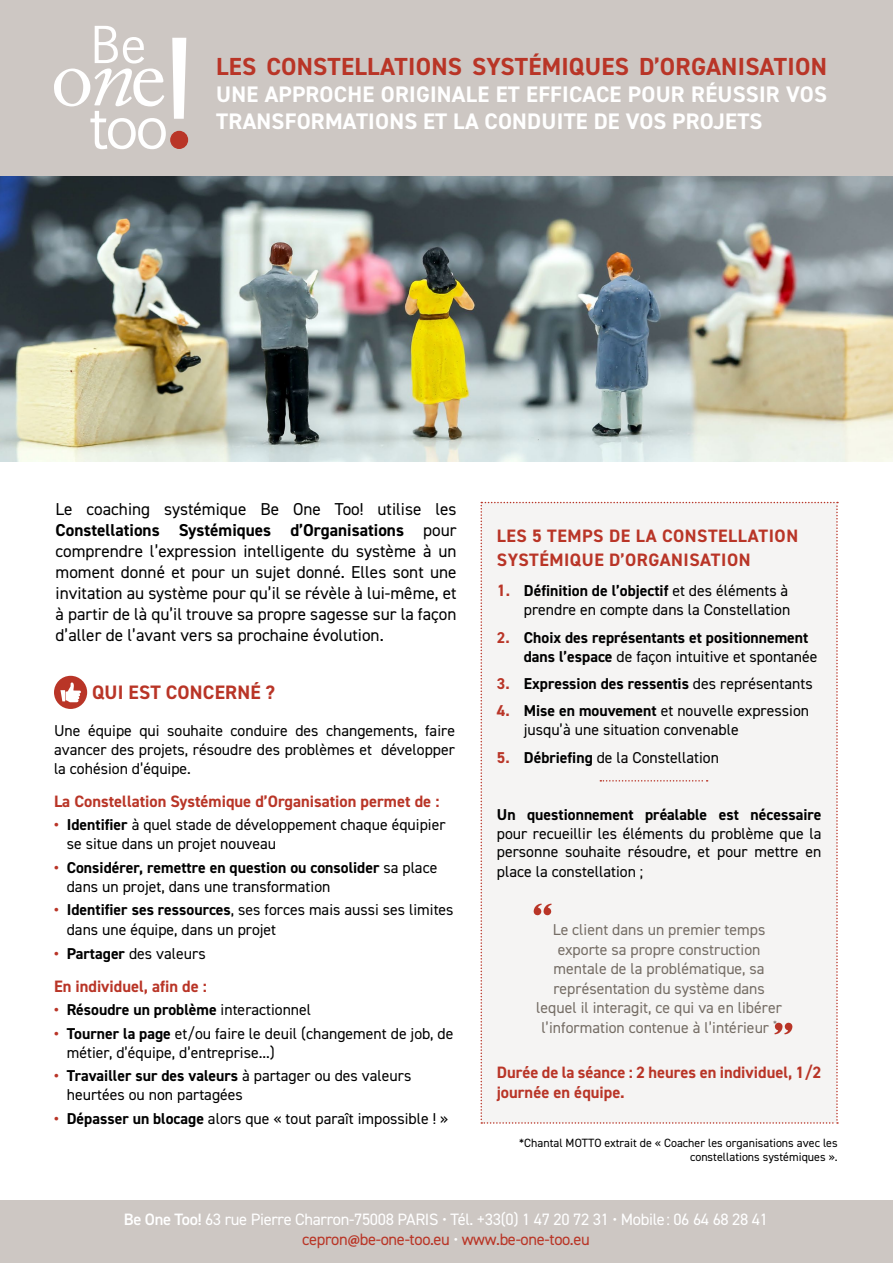
<style>
.page{position:relative;width:893px;height:1263px;background:#fff}
.page>*{position:absolute;margin:0;border:0;box-sizing:border-box;transform-origin:0 0}
.t1{font:700 24.75px "DIN2014";letter-spacing:.01em;color:#b93527}
.t2{font:700 22.5px/27px "DIN2014";letter-spacing:.01em;color:#fff}
.t3{font:700 19.5px "DIN2014";letter-spacing:.01em;color:#b93527}
.t4{font:700 18px/24px "DIN2014";letter-spacing:.03em;color:#b93527}
.t5{font:17.25px/21px "DIN2014";color:#000;text-align:justify}
.t6{font:700 16.5px/19.8px "DIN2014";color:#b93527}
.t7{font:16.5px/19.8px "DIN2014";letter-spacing:-.02em;color:#fff;text-align:center}
.t8{font:15.75px/19.2px "DIN2014";color:#000}
.t9{font:700 15.75px/19.2px "DIN2014";color:#000}
.t10{font:15.75px/19.5px "DIN2014";color:#756d65;text-align:center}
.t11{font:12px/14.4px "DIN2014";color:#000;text-align:right}
.s1{font-weight:700}
.s2{font-weight:700;color:#b93527}
.s3{color:#b93527}
.s4{font-weight:400}
.s5{font-weight:700;font-size:16.5px;color:#b93527}
.s6{font-weight:600}
.s7{color:#b93526}
.s8{font-family:"Myriad Pro";font-weight:700;color:#b93526}
</style>
<div class="page">
<div style="left:0;top:1200px;width:893px;height:63px;background:#cdc7c3"></div>
<img style="left:0;top:175px;width:893px;height:286px">
<div style="left:0;top:0;width:893px;height:175px;background:#cdc7c3"></div>
<svg style="left:54px;top:26px;width:133px;height:123px"></svg>
<div style="left:171px;top:131px;width:16px;height:17px;background:#b93527;border-radius:50%"></div>
<div style="left:170px;top:131px;width:18px;height:18px;border:1px solid #b93527;border-radius:50%"></div>
<div style="left:54px;top:676px;width:33px;height:33px;background:#b93527;border-radius:50%"></div>
<svg style="left:60px;top:682px;width:21px;height:20px"></svg>
<div style="left:480px;top:502px;width:358px;height:622px;background:#f5f4f3"></div>
<h1 class="t1" style="left:216px;top:50px;width:612px">LES CONSTELLATIONS SYSTÉMIQUES D’ORGANISATION</h1>
<h2 class="t2" style="left:216px;top:80px;width:612px">UNE APPROCHE ORIGINALE ET EFFICACE POUR RÉUSSIR VOS<br>TRANSFORMATIONS ET LA CONDUITE DE VOS PROJETS</h2>
<p class="t5" style="left:56px;top:498px;width:403px">Le coaching systémique Be One Too! utilise les <span class="s1">Constellations Systémiques d’Organisations</span> pour comprendre l’expression intelligente du système à un moment donné et pour un sujet donné. Elles sont une invitation au système pour qu’il se révèle à lui-même, et à partir de là qu’il trouve sa propre sagesse sur la façon d’aller de l’avant vers sa prochaine évolution.</p>
<p class="t3" style="left:92px;top:680px;width:184px">QUI EST CONCERNÉ ?</p>
<p class="t8" style="left:54px;top:720px;width:402px;text-align:justify">Une équipe qui souhaite conduire des changements, faire avancer des projets, résoudre des problèmes et développer la cohésion d’équipe.</p>
<p class="t6" style="left:54px;top:791px;width:387px">La Constellation Systémique d’Organisation permet de :</p>
<p class="t8" style="left:67px;top:815px;width:380px;text-indent:-13px"><span class="s2">•</span> <span class="s1">Identifier</span> à quel stade de développement chaque équipier se situe dans un projet nouveau</p>
<p class="t9" style="left:67px;top:857px;width:372px;text-indent:-13px"><span class="s3">•</span> Considérer, remettre en question ou consolider <span class="s4">sa place dans un projet, dans une transformation</span></p>
<p class="t8" style="left:67px;top:900px;width:388px;text-indent:-13px"><span class="s2">•</span> <span class="s1">Identifier ses ressources</span>, ses forces mais aussi ses limites dans une équipe, dans un projet</p>
<p class="t8" style="left:54px;top:943px;width:153px"><span class="s2">•</span> <span class="s1">Partager</span> des valeurs</p>
<p class="t6" style="left:54px;top:976px;width:154px">En individuel, afin de :</p>
<p class="t9" style="left:54px;top:1000px;width:259px"><span class="s3">•</span> Résoudre un problème <span class="s4">interactionnel</span></p>
<p class="t8" style="left:67px;top:1023px;width:388px;text-indent:-13px"><span class="s2">•</span> <span class="s1">Tourner la page</span> et/ou faire le deuil (changement de job, de métier, d’équipe, d’entreprise...)</p>
<p class="t8" style="left:67px;top:1066px;width:346px;text-indent:-13px"><span class="s2">•</span> <span class="s1">Travailler sur des valeurs</span> à partager ou des valeurs heurtées ou non partagées</p>
<p class="t8" style="left:54px;top:1108px;width:396px"><span class="s2">•</span> <span class="s1">Dépasser un blocage</span> alors que « tout paraît impossible ! »</p>
<p class="t4" style="left:497px;top:523px;width:303px">LES 5 TEMPS DE LA CONSTELLATION<br>SYSTÉMIQUE D’ORGANISATION</p>
<p class="t8" style="left:497px;top:581px;width:295px;text-align:right"><span class="s5">1</span><span class="s2">.</span> <span class="s1">Définition de l’objectif</span> et des éléments à prendre en compte dans la Constellation</p>
<p class="t9" style="left:524px;top:628px;width:295px;text-indent:-27px"><span class="s3">2.</span> Choix des représentants et positionnement dans l’espace <span class="s4">de façon intuitive et spontanée</span></p>
<p class="t9" style="left:497px;top:674px;width:317px"><span class="s3">3.</span> Expression des ressentis <span class="s4">des représentants</span></p>
<p class="t8" style="left:524px;top:701px;width:287px;text-indent:-27px"><span class="s2">4.</span> <span class="s1">Mise en mouvement</span> et nouvelle expression jusqu’à une situation convenable</p>
<p class="t8" style="left:497px;top:747px;width:224px"><span class="s2">5.</span> <span class="s1">Débriefing</span> de la Constellation</p>
<p class="t9" style="left:497px;top:804px;width:326px">Un questionnement préalable est nécessaire</p>
<p class="t8" style="left:497px;top:823px;width:326px;text-align:justify">pour recueillir les éléments du problème que la personne souhaite résoudre, et pour mettre en place la constellation ;</p>
<p class="t10" style="left:536px;top:919px;width:247px">Le client dans un premier temps exporte sa propre construction mentale de la problématique, sa représentation du système dans lequel il interagit, ce qui va en libérer l’information contenue à l’intérieur <sup>*</sup></p>
<p class="t6" style="left:497px;top:1062px;width:326px">Durée de la séance : 2 heures en individuel, 1/2 journée en équipe.</p>
<p class="t11" style="left:519px;top:1135px;width:320px">*Chantal MOTTO extrait de « Coacher les organisations avec les constellations systémiques ».</p>
<p class="t7" style="left:124px;top:1209px;width:646px"><span class="s6">Be One Too!</span> 63 rue Pierre Charron-75008 PARIS • Tél. +33(0) 1 47 20 72 31 • Mobile: 06 64 68 28 41 <span class="s7">cepron</span><span class="s8">@</span><span class="s7">be-one-too.eu</span> • <span class="s7">www.be-one-too.eu</span></p>
</div>
